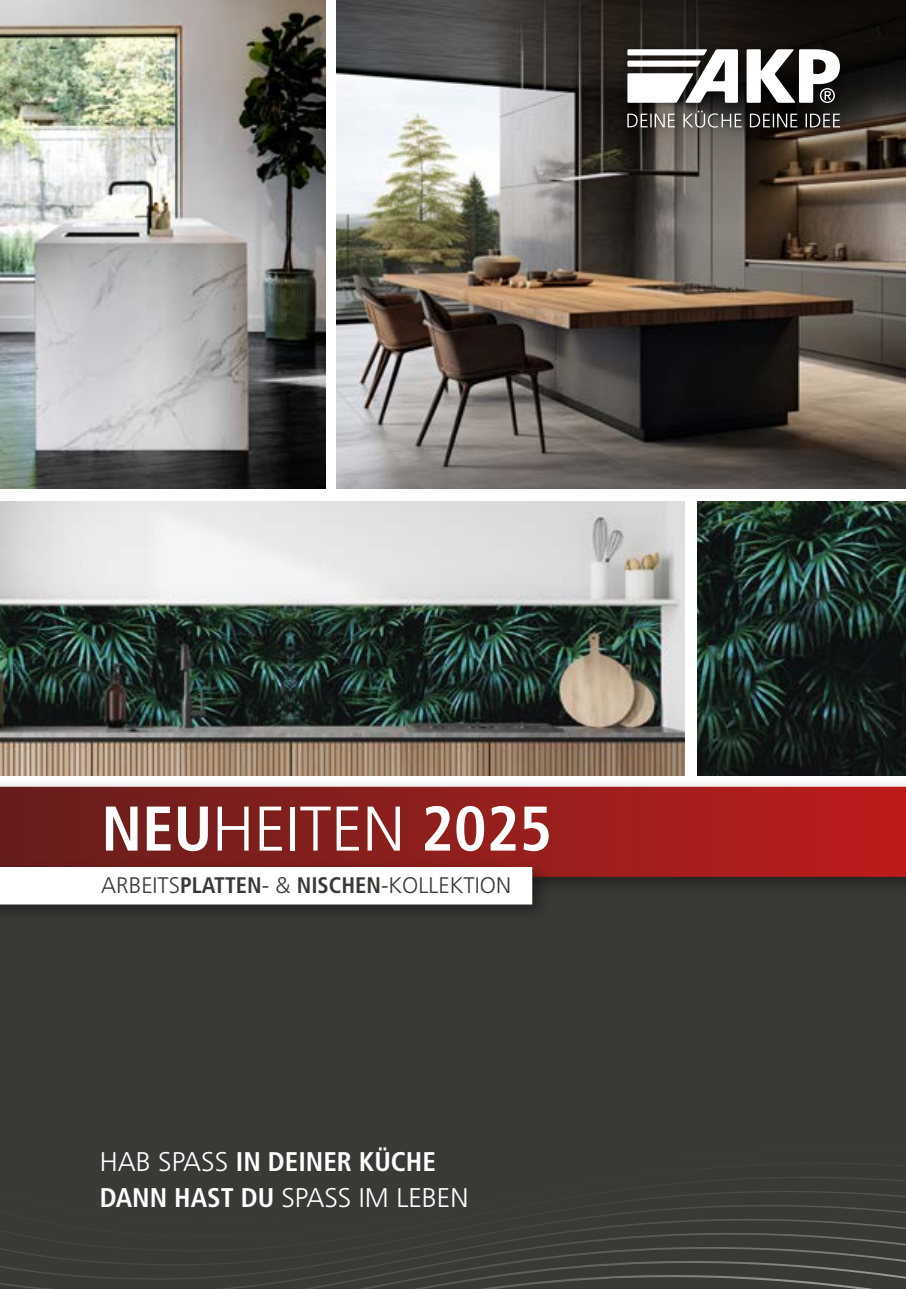
<style>
.page{position:relative;width:906px;height:1289px;background:#fff}
.page>*{position:absolute;margin:0;border:0;box-sizing:border-box;transform-origin:0 0}
.t1{font:700 condensed 63px "Frutiger LT Std";color:#fff}
.t2{font:300 27px "Frutiger LT Pro";color:#fff}
.t3{font:700 condensed 27px "Frutiger LT Std";color:#fff}
.t4{font:300 22.5px "Frutiger LT Pro";color:#3a3936}
.s1{font-family:"Frutiger LT Pro";font-weight:300;font-stretch:normal}
.s2{font-family:"Frutiger LT Std";font-weight:700;font-stretch:condensed}
</style>
<div class="page">
<img style="left:0;top:0;width:325px;height:488px">
<img style="left:336px;top:0;width:570px;height:488px">
<img style="left:697px;top:501px;width:209px;height:274px">
<img style="left:0;top:501px;width:685px;height:274px">
<svg style="left:502px;top:0;width:404px;height:226px;background:#4e4842"></svg>
<div style="left:621px;top:43px;width:228px;height:93px;background:#000;opacity:.4"></div>
<svg style="left:627px;top:49px;width:213px;height:79px"></svg>
<div style="left:0;top:803px;width:906px;height:485px;background:#3a3936"></div>
<svg style="left:0;top:1199px;width:906px;height:89px"></svg>
<div style="left:0;top:778px;width:906px;height:118px;background:#000;opacity:.4"></div>
<div style="left:0;top:786px;width:906px;height:90px;background:linear-gradient(to right,#651f1d,#bc1d1c)"></div>
<div style="left:0;top:858px;width:553px;height:66px;background:#000;opacity:.4"></div>
<div style="left:0;top:867px;width:532px;height:37px;background:#fff"></div>
<h1 class="t1" style="left:101px;top:791px;width:452px">NEU<span class="s1">HEITEN</span> 2025</h1>
<p class="t4" style="left:101px;top:871px;width:411px">ARBEITS<span class="s2">PLATTEN</span>- &amp; <span class="s2">NISCHEN</span>-KOLLEKTION</p>
<p class="t3" style="left:100px;top:1145px;width:338px"><span class="s1">HAB SPASS</span> IN DEINER KÜCHE</p>
<p class="t2" style="left:100px;top:1181px;width:370px"><span class="s2">DANN HAST DU</span> SPASS IM LEBEN</p>
</div>
